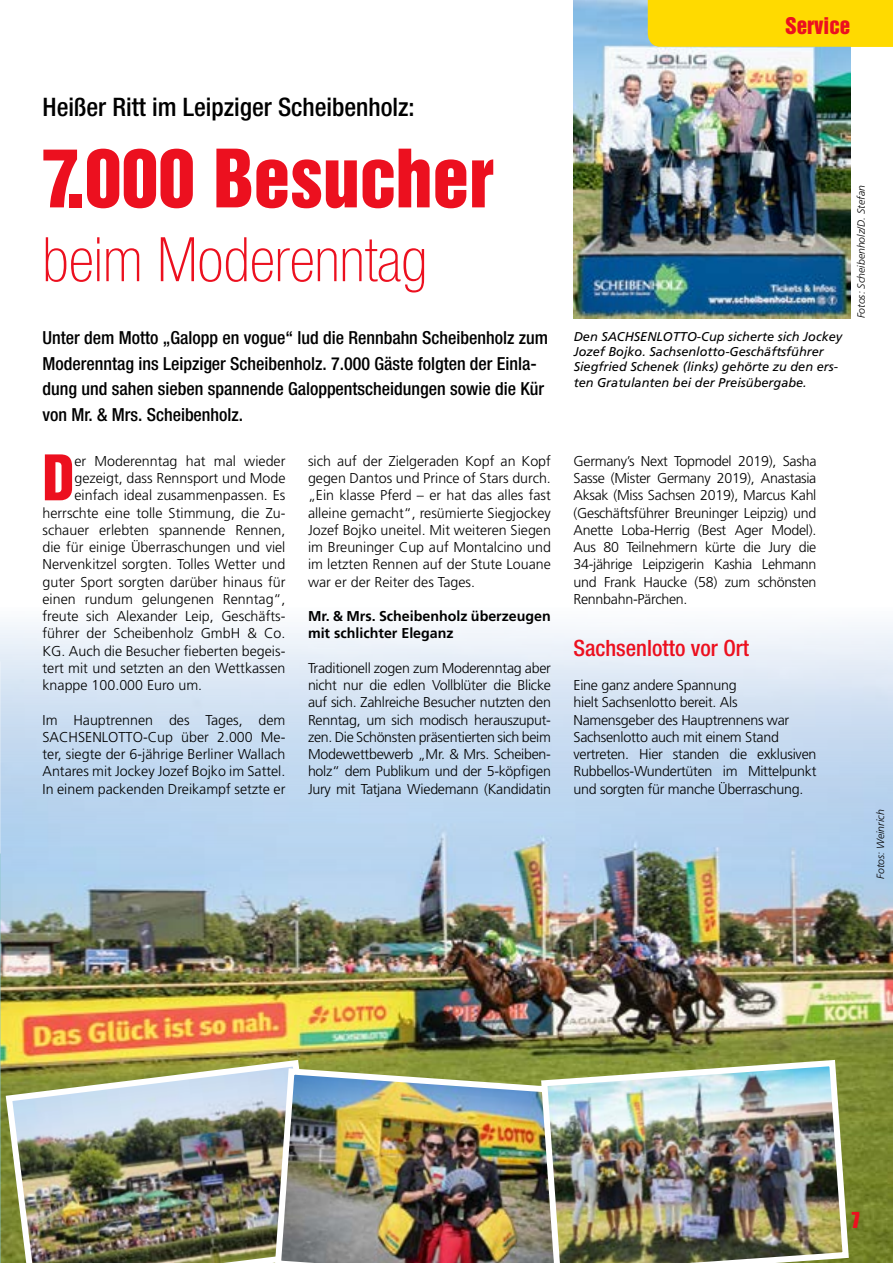
<style>
.page{position:relative;width:893px;height:1263px;background:#fff}
.page>*{position:absolute;margin:0;border:0;box-sizing:border-box;transform-origin:0 0}
.t1{font:73.5px "Helvetica Inserat LT Std";color:#ec101f}
.t2{font:100 condensed 61.5px "Helvetica Neue LT Std";color:#ec101f}
.t3{font:57.45px "Helvetica Inserat LT Std";color:#ec101f}
.t4{font:500 condensed 25.5px "Helvetica Neue LT Std";color:#000}
.t5{font:500 condensed 22.5px "Helvetica Neue LT Std";color:#ec101f}
.t6{font:22.5px "Impact LT Std";color:#ec101f}
.t7{font:21px "Helvetica Inserat LT Std";color:#ec101f}
.t8{font:500 condensed 18px/25.5px "Helvetica Neue LT Std";color:#000}
.t9{font:300 14.25px/17.2px "Frutiger LT Std";color:#000;text-align:justify}
.t10{font:300 14.25px/17.2px "Frutiger LT Std";letter-spacing:-.02em;color:#000}
.t11{font:700 14.25px/17.2px "Frutiger LT Std";color:#000}
.t12{font:italic 12.75px/15.3px "Frutiger LT Std";color:#000}
.t13{font:italic 300 10.5px "Frutiger LT Std";color:#000}
</style>
<div class="page">
<img style="left:0;top:622px;width:893px;height:641px">
<img style="left:573px;top:0;width:277px;height:318px">
<div style="left:648px;top:0;width:245px;height:47px;background:#ffda00"></div>
<img style="left:2px;top:1056px;width:324px;height:207px">
<img style="left:272px;top:1065px;width:266px;height:198px">
<img style="left:538px;top:1057px;width:314px;height:206px">
<h3 class="t7" style="left:785px;top:13px;width:67px">Service</h3>
<h3 class="t7" style="left:785px;top:17px;width:67px">Service</h3>
<h3 class="t4" style="left:43px;top:92px;width:374px">Heißer Ritt im Leipziger Scheibenholz:</h3>
<h1 class="t1" style="left:43px;top:135px;width:453px">7.000 Besucher</h1>
<h2 class="t2" style="left:43px;top:225px;width:386px">beim Moderenntag</h2>
<p class="t8" style="left:43px;top:325px;width:507px">Unter dem Motto „Galopp en vogue“ lud die Rennbahn Scheibenholz zum Moderenntag ins Leipziger Scheibenholz. 7.000 Gäste folgten der Einla&shy;dung und sahen sieben spannende Galoppentscheidungen sowie die Kür von Mr. &amp; Mrs. Scheibenholz.</p>
<p class="t9" style="left:308px;top:452px;width:244px">sich auf der Zielgeraden Kopf an Kopf gegen Dantos und Prince of Stars durch. „Ein klasse Pferd – er hat das alles fast alleine gemacht“, resümierte Siegjockey Jozef Bojko uneitel. Mit weiteren Siegen im Breuninger Cup auf Montalcino und im letzten Rennen auf der Stute Louane war er der Reiter des Tages.</p>
<p class="t11" style="left:308px;top:608px;width:244px">Mr. &amp; Mrs. Scheibenholz überzeugen mit schlichter Eleganz</p>
<p class="t9" style="left:308px;top:659px;width:244px">Traditionell zogen zum Moderenntag aber nicht nur die edlen Vollblüter die Blicke auf sich. Zahlreiche Besucher nutzten den Renntag, um sich modisch herauszuput&shy;zen. Die Schönsten präsentierten sich beim Modewettbewerb „Mr. &amp; Mrs. Scheiben&shy;holz“ dem Publikum und der 5-köpfigen Jury mit Tatjana Wiedemann (Kandidatin</p>
<h3 class="t3" style="left:43px;top:443px;width:33px">D</h3>
<p class="t9" style="left:74px;top:452px;width:212px">er Moderenntag hat mal wieder</p>
<p class="t9" style="left:74px;top:470px;width:212px">gezeigt, dass Rennsport und Mode</p>
<p class="t9" style="left:74px;top:487px;width:213px">einfach ideal zusammenpassen. Es</p>
<p class="t9" style="left:43px;top:504px;width:244px">herrschte eine tolle Stimmung, die Zu-</p>
<p class="t9" style="left:43px;top:521px;width:244px">schauer erlebten spannende Rennen,</p>
<p class="t9" style="left:43px;top:539px;width:244px">die für einige Überraschungen und viel</p>
<p class="t9" style="left:43px;top:556px;width:244px">Nervenkitzel sorgten. Tolles Wetter und</p>
<p class="t9" style="left:43px;top:573px;width:244px">guter Sport sorgten darüber hinaus für</p>
<p class="t9" style="left:43px;top:590px;width:244px">einen rundum gelungenen Renntag“,</p>
<p class="t9" style="left:43px;top:608px;width:244px">freute sich Alexander Leip, Geschäfts-</p>
<p class="t9" style="left:43px;top:625px;width:244px">führer der Scheibenholz GmbH &amp; Co.</p>
<p class="t9" style="left:43px;top:642px;width:244px">KG. Auch die Besucher fieberten begeis-</p>
<p class="t9" style="left:43px;top:659px;width:244px">tert mit und setzten an den Wettkassen</p>
<p class="t9" style="left:43px;top:677px;width:161px">knappe 100.000 Euro um.</p>
<p class="t9" style="left:43px;top:711px;width:244px">Im Hauptrennen des Tages, dem SACHSENLOTTO-Cup über 2.000 Me&shy;ter, siegte der 6-jährige Berliner Wallach Antares mit Jockey Jozef Bojko im Sattel.<br>In einem packenden Dreikampf setzte er</p>
<p class="t12" style="left:574px;top:329px;width:270px">Den SACHSENLOTTO-Cup sicherte sich Jockey Jozef Bojko. Sachsenlotto-Geschäftsführer Siegfried Schenek (links) gehörte zu den ers&shy;ten Gratulanten bei der Preisübergabe.</p>
<p class="t13" style="left:855px;top:318px;width:135px;rotate:-90deg">Fotos: Scheibenholz/D. Stefan</p>
<p class="t9" style="left:573px;top:452px;width:244px">Germany’s Next Topmodel 2019), Sasha Sasse (Mister Germany 2019), Anastasia Aksak (Miss Sachsen 2019), Marcus Kahl (Geschäftsführer Breuninger Leipzig) und Anette Loba-Herrig (Best Ager Model).<br>Aus 80 Teilnehmern kürte die Jury die 34-jährige Leipzigerin Kashia Lehmann und Frank Haucke (58) zum schönsten Rennbahn-Pärchen.</p>
<h3 class="t5" style="left:573px;top:634px;width:177px">Sachsenlotto vor Ort</h3>
<p class="t10" style="left:573px;top:677px;width:244px">Eine ganz andere Spannung<br>hielt Sachsenlotto bereit. Als Namensgeber des Hauptrennens war Sachsenlotto auch mit einem Stand vertreten. Hier standen die exklusiven Rubbellos-Wundertüten im Mittelpunkt und sorgten für manche Überraschung.</p>
<p class="t13" style="left:875px;top:879px;width:71px;rotate:-90deg">Fotos: Weinrich</p>
<h3 class="t6" style="left:851px;top:1207px;width:10px">7</h3>
</div>
